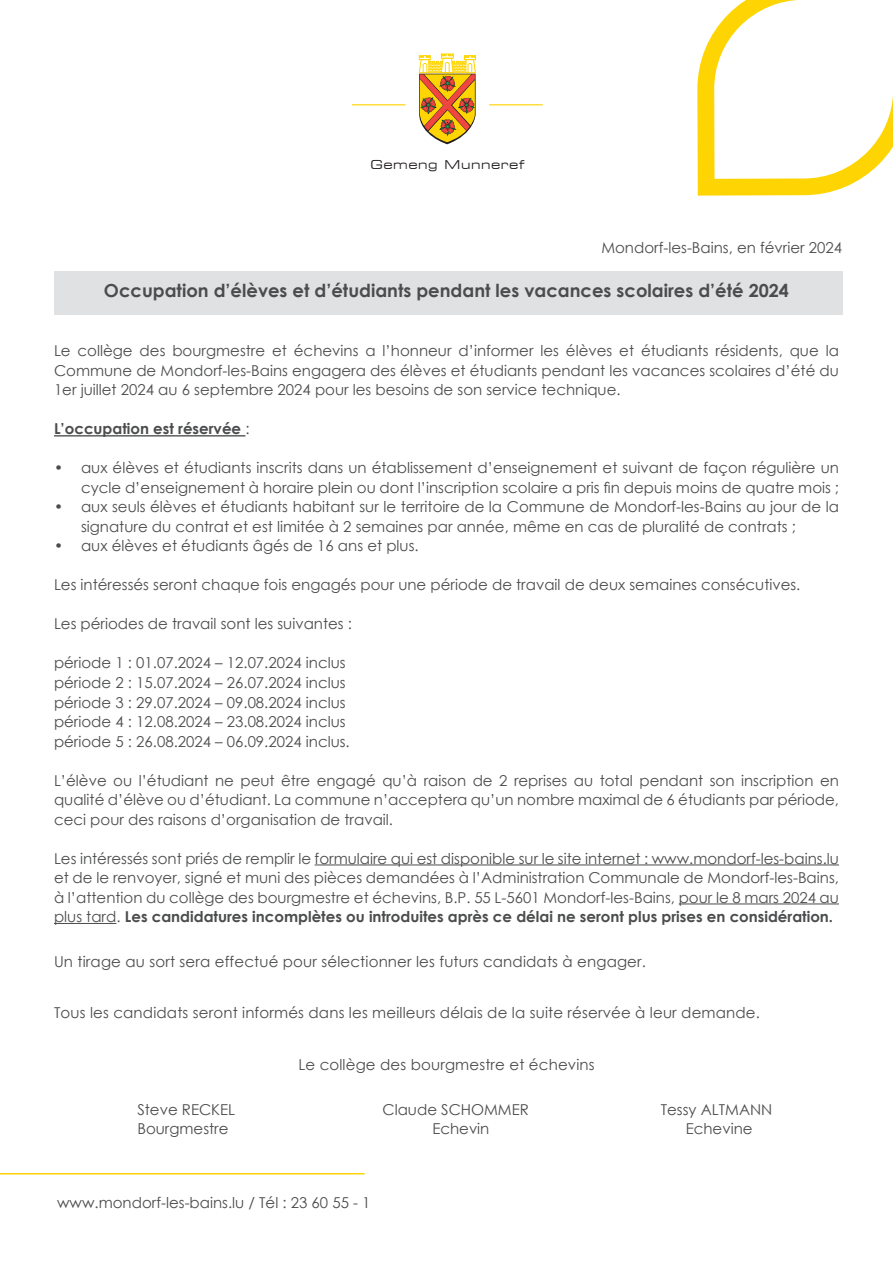
<style>
.page{position:relative;width:893px;height:1263px;background:#fff}
.page>*{position:absolute;margin:0;border:0;box-sizing:border-box;transform-origin:0 0}
.Style_de_paragraphe_1{font:700 18px "Century Gothic";color:#4b4c4d}
.Style_de_paragraphe_3{font:15px/19.5px "Century Gothic";color:#4b4c4d;text-align:justify}
.Style_de_paragraphe_3-2{font:700 15px "Century Gothic";color:#4b4c4d}
.t1{font:expanded 12px "Square 721 BT";letter-spacing:.05em;color:#231f20}
.s1{font-weight:400}
.s2{font-weight:700}
</style>
<div class="page">
<div style="left:54px;top:271px;width:788px;height:44px;background:#e0e1e3"></div>
<hr style="left:352px;top:104px;width:54px;height:1px;background:#fed503">
<hr style="left:489px;top:104px;width:54px;height:1px;background:#fed503">
<svg style="left:419px;top:53px;width:57px;height:91px"></svg>
<hr style="left:0;top:1173px;width:365px;height:1px;background:#fed503">
<svg style="left:697px;top:0;width:196px;height:196px"></svg>
<hr style="left:54px;top:435px;width:191px;height:1px;background:#4b4c4d">
<hr style="left:315px;top:864px;width:524px;height:1px;background:#4b4c4d">
<hr style="left:679px;top:903px;width:160px;height:1px;background:#4b4c4d">
<hr style="left:54px;top:923px;width:62px;height:1px;background:#4b4c4d">
<p class="t1" style="left:370px;top:157px;width:155px">Gemeng Munneref</p>
<p class="Style_de_paragraphe_3" style="left:601px;top:237px;width:242px">Mondorf-les-Bains, en février 2024</p>
<p class="Style_de_paragraphe_1" style="left:104px;top:277px;width:687px">Occupation d’élèves et d’étudiants pendant les vacances scolaires d’été 2024</p>
<p class="Style_de_paragraphe_3" style="left:54px;top:341px;width:786px">Le collège des bourgmestre et échevins a l’honneur d’informer les élèves et étudiants résidents, que la Commune de Mondorf-les-Bains engagera des élèves et étudiants pendant les vacances scolaires d’été du 1er juillet 2024 au 6 septembre 2024 pour les besoins de son service technique.</p>
<p class="Style_de_paragraphe_3-2" style="left:54px;top:418px;width:197px">L’occupation est réservée <span class="s1">:</span></p>
<p class="Style_de_paragraphe_3" style="left:54px;top:458px;width:786px;text-align:right">• aux élèves et étudiants inscrits dans un établissement d’enseignement et suivant de façon régulière un cycle d’enseignement à horaire plein ou dont l’inscription scolaire a pris fin depuis moins de quatre mois ;</p>
<p class="Style_de_paragraphe_3" style="left:81px;top:497px;width:759px;text-indent:-27px">• aux seuls élèves et étudiants habitant sur le territoire de la Commune de Mondorf-les-Bains au jour de la signature du contrat et est limitée à 2 semaines par année, même en cas de pluralité de contrats ;</p>
<p class="Style_de_paragraphe_3" style="left:54px;top:536px;width:366px">• aux élèves et étudiants âgés de 16 ans et plus.</p>
<p class="Style_de_paragraphe_3" style="left:54px;top:575px;width:748px">Les intéressés seront chaque fois engagés pour une période de travail de deux semaines consécutives.</p>
<p class="Style_de_paragraphe_3" style="left:54px;top:614px;width:300px">Les périodes de travail sont les suivantes :</p>
<p class="Style_de_paragraphe_3" style="left:54px;top:653px;width:293px">période 1 : 01.07.2024 – 12.07.2024 inclus</p>
<p class="Style_de_paragraphe_3" style="left:54px;top:673px;width:293px">période 2 : 15.07.2024 – 26.07.2024 inclus</p>
<p class="Style_de_paragraphe_3" style="left:54px;top:692px;width:293px">période 3 : 29.07.2024 – 09.08.2024 inclus</p>
<p class="Style_de_paragraphe_3" style="left:54px;top:712px;width:293px">période 4 : 12.08.2024 – 23.08.2024 inclus</p>
<p class="Style_de_paragraphe_3" style="left:54px;top:731px;width:297px">période 5 : 26.08.2024 – 06.09.2024 inclus.</p>
<p class="Style_de_paragraphe_3" style="left:54px;top:770px;width:786px">L’élève ou l’étudiant ne peut être engagé qu’à raison de 2 reprises au total pendant son inscription en qualité d’élève ou d’étudiant. La commune n’acceptera qu’un nombre maximal de 6 étudiants par période, ceci pour des raisons d’organisation de travail.</p>
<p class="Style_de_paragraphe_3" style="left:54px;top:848px;width:786px">Les intéressés sont priés de remplir le formulaire qui est disponible sur le site internet : www.mondorf-les-bains.lu et de le renvoyer, signé et muni des pièces demandées à l’Administration Communale de Mondorf-les-Bains, à l’attention du collège des bourgmestre et échevins, B.P. 55 L-5601 Mondorf-les-Bains, pour le 8 mars 2024 au plus tard. <span class="s2">Les candidatures incomplètes ou introduites après ce délai ne seront plus prises en considération.</span></p>
<p class="Style_de_paragraphe_3" style="left:54px;top:952px;width:593px">Un tirage au sort sera effectué pour sélectionner les futurs candidats à engager.</p>
<p class="Style_de_paragraphe_3" style="left:54px;top:1003px;width:707px">Tous les candidats seront informés dans les meilleurs délais de la suite réservée à leur demande.</p>
<p class="Style_de_paragraphe_3" style="left:298px;top:1055px;width:298px">Le collège des bourgmestre et échevins</p>
<p class="Style_de_paragraphe_3" style="left:137px;top:1099px;width:99px">Steve RECKEL</p>
<p class="Style_de_paragraphe_3" style="left:382px;top:1099px;width:148px">Claude SCHOMMER</p>
<p class="Style_de_paragraphe_3" style="left:661px;top:1099px;width:113px">Tessy ALTMANN</p>
<p class="Style_de_paragraphe_3" style="left:137px;top:1119px;width:93px">Bourgmestre</p>
<p class="Style_de_paragraphe_3" style="left:432px;top:1119px;width:59px">Echevin</p>
<p class="Style_de_paragraphe_3" style="left:686px;top:1119px;width:68px">Echevine</p>
<p class="Style_de_paragraphe_3" style="left:57px;top:1193px;width:315px">www.mondorf-les-bains.lu / Tél : 23 60 55 - 1</p>
</div>
